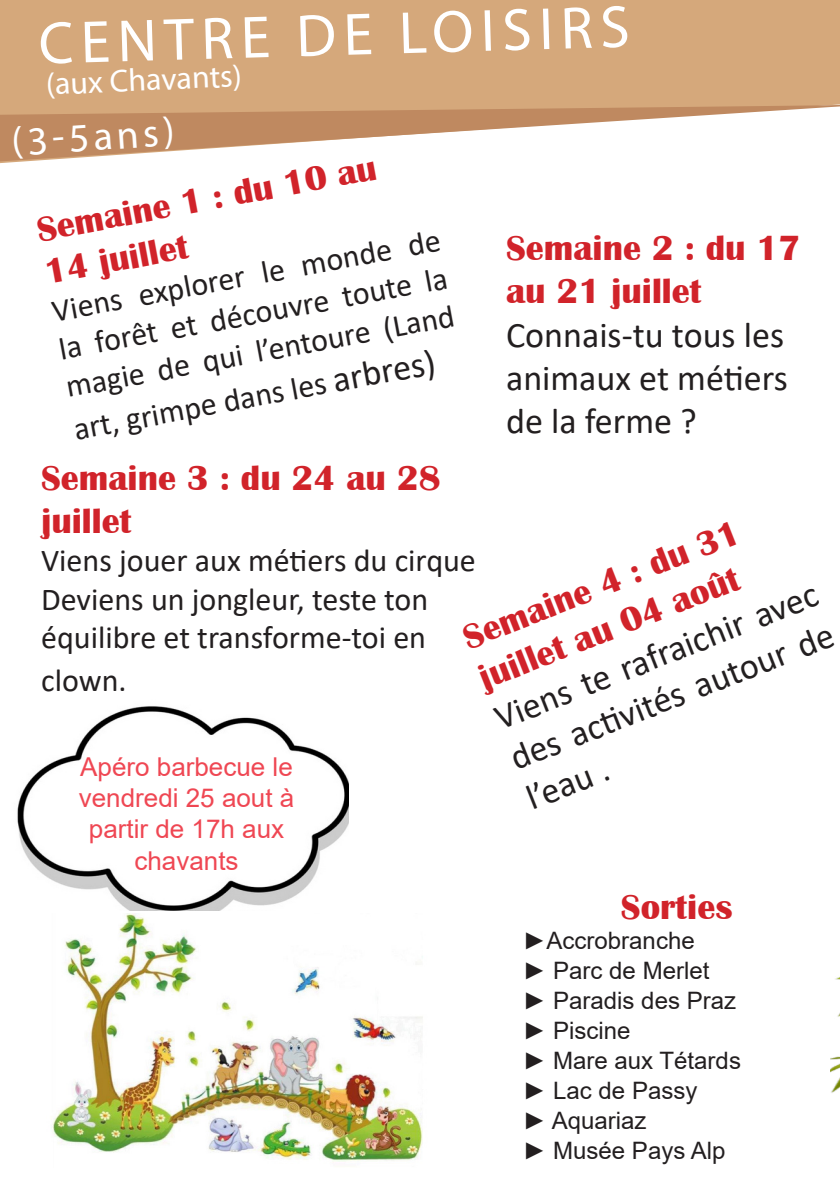
<style>
.page{position:relative;width:840px;height:1191px;background:#fff}
.page>*{position:absolute;margin:0;border:0;box-sizing:border-box;transform-origin:0 0}
.t1{font:60px "Myriad Pro";color:#fff}
.t2{font:40px "Myriad Pro";color:#fff}
.t3{font:700 36px/43.2px "Britannic";color:#d1232a}
.t4{font:36px/43.2px "Calibri";color:#231f20;text-align:justify}
.t5{font:32px/38.6px "Calibri";color:#231f20;text-align:justify}
.t6{font:32px "Myriad Pro";color:#fff}
.t7{font:26px/31.2px "Arial";color:#ef4753;text-align:center}
.t8{font:24px "Arial";color:#231f20}
</style>
<div class="page">
<div style="left:0;top:0;width:839px;height:163px;background:#d5a87b"></div>
<svg style="left:0;top:105px;width:839px;height:56px"></svg>
<img style="left:51px;top:913px;width:372px;height:249px">
<img style="left:830px;top:977px;width:9px;height:116px">
<img style="left:17px;top:706px;width:331px;height:204px">
<p class="t1" style="left:37px;top:8px;width:592px;rotate:-2deg">CENTRE DE LOISIRS</p>
<p class="t6" style="left:45px;top:63px;width:197px;rotate:-2deg">(aux Chavants)</p>
<p class="t2" style="left:10px;top:118px;width:164px;rotate:-4deg">(3-5ans)</p>
<p class="t3" style="left:33px;top:207px;width:346px;line-height:43.8px;rotate:-10deg">Semaine 1 : du 10 au<br>14 juillet</p>
<p class="t5" style="left:48px;top:293px;width:396px;rotate:-11deg">Viens explorer le monde de la forêt et découvre toute la magie de qui l’entoure (Land</p>
<p class="t4" style="left:329px;top:357px;width:105px;rotate:-10deg">arbres)</p>
<p class="t5" style="left:70px;top:411px;width:257px;rotate:-11deg">art, grimpe dans les</p>
<p class="t3" style="left:506px;top:227px;width:296px">Semaine 2 : du 17 au 21 juillet</p>
<p class="t4" style="left:506px;top:312px;width:283px">Connais-tu tous les animaux et métiers de la ferme ?</p>
<p class="t3" style="left:41px;top:456px;width:401px">Semaine 3 : du 24 au 28 juillet</p>
<p class="t5" style="left:41px;top:540px;width:436px">Viens jouer aux métiers du cirque</p>
<p class="t5" style="left:41px;top:579px;width:388px">Deviens un jongleur, teste ton équilibre et transforme-toi en</p>
<p class="t5" style="left:41px;top:660px;width:87px">clown.</p>
<p class="t3" style="left:456px;top:617px;width:296px;rotate:-21deg">Semaine 4 : du 31 juillet au 04 août</p>
<p class="t4" style="left:487px;top:696px;width:346px;line-height:43.8px;rotate:-21deg">Viens te rafraichir avec des acti vités autour de l’eau .</p>
<p class="t7" style="left:79px;top:751px;width:217px">Apéro barbecue le vendredi 25 aout à partir de 17h aux chavants</p>
<p class="t3" style="left:620px;top:886px;width:113px">Sorties</p>
<p class="t8" style="left:522px;top:924px;width:173px">►Accrobranche</p>
<p class="t8" style="left:522px;top:954px;width:188px">► Parc de Merlet</p>
<p class="t8" style="left:522px;top:984px;width:215px">► Paradis des Praz</p>
<p class="t8" style="left:522px;top:1014px;width:109px">► Piscine</p>
<p class="t8" style="left:522px;top:1044px;width:220px">► Mare aux Tétards</p>
<p class="t8" style="left:522px;top:1074px;width:176px">► Lac de Passy</p>
<p class="t8" style="left:522px;top:1104px;width:125px">► Aquariaz</p>
<p class="t8" style="left:522px;top:1134px;width:204px">► Musée Pays Alp</p>
</div>
